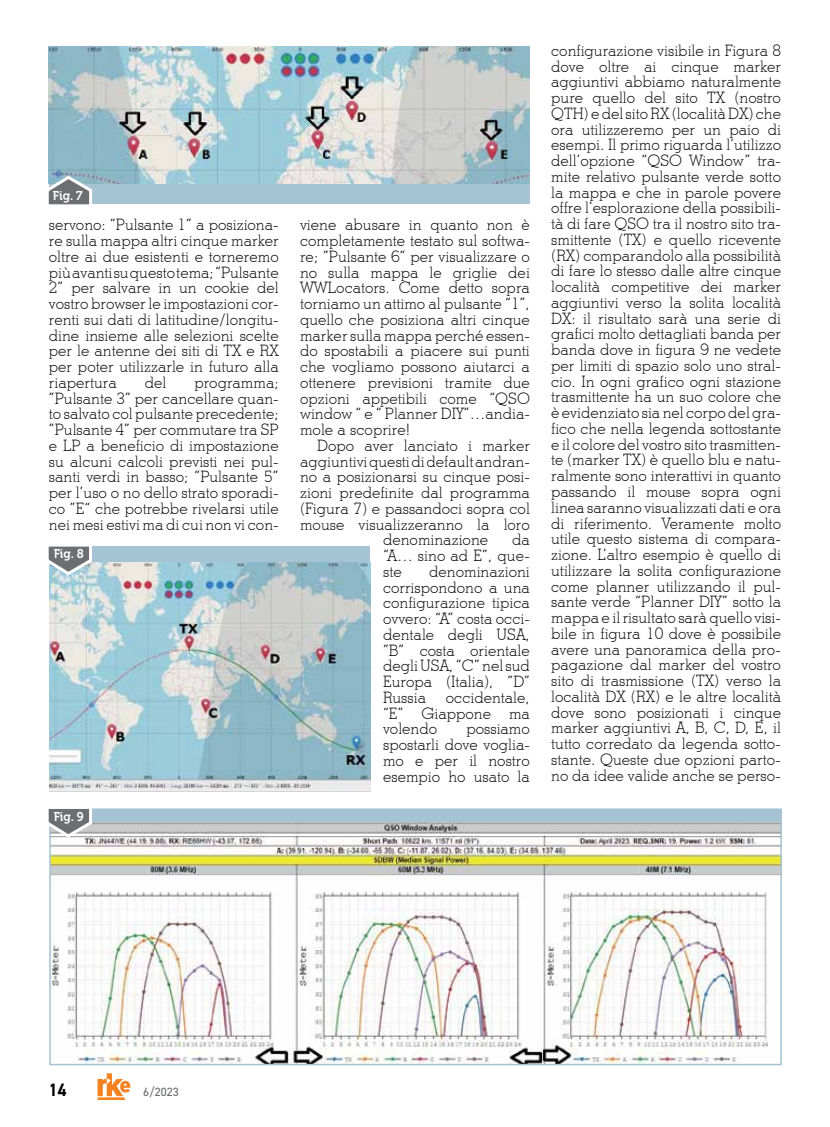
<style>
.page{position:relative;width:830px;height:1127px;background:#fff}
.page>*{position:absolute;margin:0;border:0;box-sizing:border-box;transform-origin:0 0}
.t1{font:700 18px "DIN2014";color:#000;scale:.9 1}
.t2{font:300 15.75px/15.8px "Stymie BT";color:#000;text-align:justify}
.t3{font:12.75px "Museo 700";letter-spacing:-.01em;color:#fff;scale:.95 1}
.t4{font:12px "DIN2014";color:#636466}
</style>
<div class="page">
<svg style="left:97px;top:1073px;width:33px;height:27px"></svg>
<div style="left:49px;top:47px;width:480px;height:157px;background:#a5c3d2"></div>
<img style="left:49px;top:47px;width:480px;height:137px">
<div style="left:50px;top:547px;width:320px;height:244px;background:#a5c3d2"></div>
<img style="left:50px;top:563px;width:320px;height:228px">
<div style="left:50px;top:809px;width:730px;height:255px;background:#a5c3d2"></div>
<img style="left:52px;top:823px;width:726px;height:239px">
<div style="left:49px;top:808px;width:732px;height:257px;border:2px solid #a5c3d2"></div>
<svg style="left:48px;top:173px;width:47px;height:32px;background:#8e9aa2"></svg>
<svg style="left:48px;top:546px;width:47px;height:32px"></svg>
<svg style="left:48px;top:808px;width:47px;height:32px;background:#a4a6a8"></svg>
<p class="t3" style="left:53px;top:189px;width:33px">Fig. 7</p>
<p class="t2" style="left:49px;top:217px;width:231px">servono: “Pulsante 1” a posiziona&shy;re sulla mappa altri cinque marker oltre ai due esistenti e torneremo più avanti su questo tema; “Pulsante 2” per salvare in un cookie del vostro browser le impostazioni cor&shy;renti sui dati di latitudine/longitu&shy;dine insieme alle selezioni scelte per le antenne dei siti di TX e RX per poter utilizzarle in futuro alla riapertura</p>
<p class="t2" style="left:145px;top:374px;width:23px">del</p>
<p class="t2" style="left:49px;top:374px;width:231px;text-indent:145px">programma; ”Pulsante 3” per cancellare quan&shy;to salvato col pulsante precedente; ”Pulsante 4” per commutare tra SP e LP a beneficio di impostazione su alcuni calcoli previsti nei pul&shy;santi verdi in basso; ”Pulsante 5” per l’uso o no dello strato sporadi&shy;co ”E“ che potrebbe rivelarsi utile nei mesi estivi ma di cui non vi con-</p>
<p class="t3" style="left:54px;top:547px;width:33px">Fig. 8</p>
<p class="t3" style="left:54px;top:809px;width:33px">Fig. 9</p>
<p class="t2" style="left:300px;top:217px;width:231px">viene abusare in quanto non è completamente testato sul softwa&shy;re; ”Pulsante 6” per visualizzare o no sulla mappa le griglie dei WWLocators. Come detto sopra torniamo un attimo al pulsante “1”, quello che posiziona altri cinque marker sulla mappa perché essen&shy;do spostabili a piacere sui punti che vogliamo possono aiutarci a ottenere previsioni tramite due opzioni appetibili come “QSO window “ e “ Planner DIY”…andia&shy;mole a scoprire!</p>
<p class="t2" style="left:317px;top:437px;width:214px">Dopo aver lanciato i marker</p>
<p class="t2" style="left:300px;top:453px;width:231px">aggiuntivi questi di default andran-</p>
<p class="t2" style="left:300px;top:469px;width:231px">no a posizionarsi su cinque posi-</p>
<p class="t2" style="left:300px;top:484px;width:231px">zioni predefinite dal programma</p>
<p class="t2" style="left:300px;top:500px;width:231px">(Figura 7) e passandoci sopra col</p>
<p class="t2" style="left:300px;top:516px;width:231px">mouse visualizzeranno la loro</p>
<p class="t2" style="left:383px;top:532px;width:107px">denominazione</p>
<p class="t2" style="left:383px;top:532px;width:148px;text-indent:129px">da “A… sino ad E”, que&shy;ste</p>
<p class="t2" style="left:383px;top:563px;width:148px;text-indent:46px">denominazioni corrispondono a una configurazione tipica ovvero: “A” costa occi&shy;dentale degli USA, ”B” costa orientale degli USA, “C” nel sud Europa (Italia), ”D” Russia</p>
<p class="t2" style="left:383px;top:689px;width:148px;text-indent:63px">occidentale, “E” Giappone ma volendo</p>
<p class="t2" style="left:383px;top:721px;width:148px;text-indent:83px">possiamo spostarli dove voglia&shy;mo e per il nostro esempio ho usato la</p>
<p class="t2" style="left:551px;top:42px;width:231px">configurazione visibile in Figura 8 dove oltre ai cinque marker aggiuntivi abbiamo naturalmente pure quello del sito TX (nostro QTH) e del sito RX (località DX) che ora utilizzeremo per un paio di esempi. Il primo riguarda l’utilizzo dell’opzione “QSO Window” tra&shy;mite relativo pulsante verde sotto la mappa e che in parole povere offre l’esplorazione della possibili&shy;tà di fare QSO tra il nostro sito tra&shy;smittente (TX) e quello ricevente (RX) comparandolo alla possibilità di fare lo stesso dalle altre cinque località competitive dei marker aggiuntivi verso la solita località DX: il risultato sarà una serie di grafici molto dettagliati banda per banda dove in figura 9 ne vedete per limiti di spazio solo uno stral&shy;cio. In ogni grafico ogni stazione trasmittente ha un suo colore che è evidenziato sia nel corpo del gra&shy;fico che nella legenda sottostante e il colore del vostro sito trasmitten&shy;te (marker TX) è quello blu e natu&shy;ralmente sono interattivi in quanto passando il mouse sopra ogni linea saranno visualizzati dati e ora di riferimento. Veramente molto utile questo sistema di compara&shy;zione. L’altro esempio è quello di utilizzare la solita configurazione come planner utilizzando il pul&shy;sante verde “Planner DIY” sotto la mappa e il risultato sarà quello visi&shy;bile in figura 10 dove è possibile avere una panoramica della pro&shy;pagazione dal marker del vostro sito di trasmissione (TX) verso la località DX (RX) e le altre località dove sono posizionati i cinque marker aggiuntivi A, B, C, D, E, il tutto corredato da legenda sotto&shy;stante. Queste due opzioni parto&shy;no da idee valide anche se perso-</p>
<p class="t1" style="left:49px;top:1078px;width:21px">14</p>
<p class="t4" style="left:143px;top:1084px;width:37px">6/2023</p>
</div>
